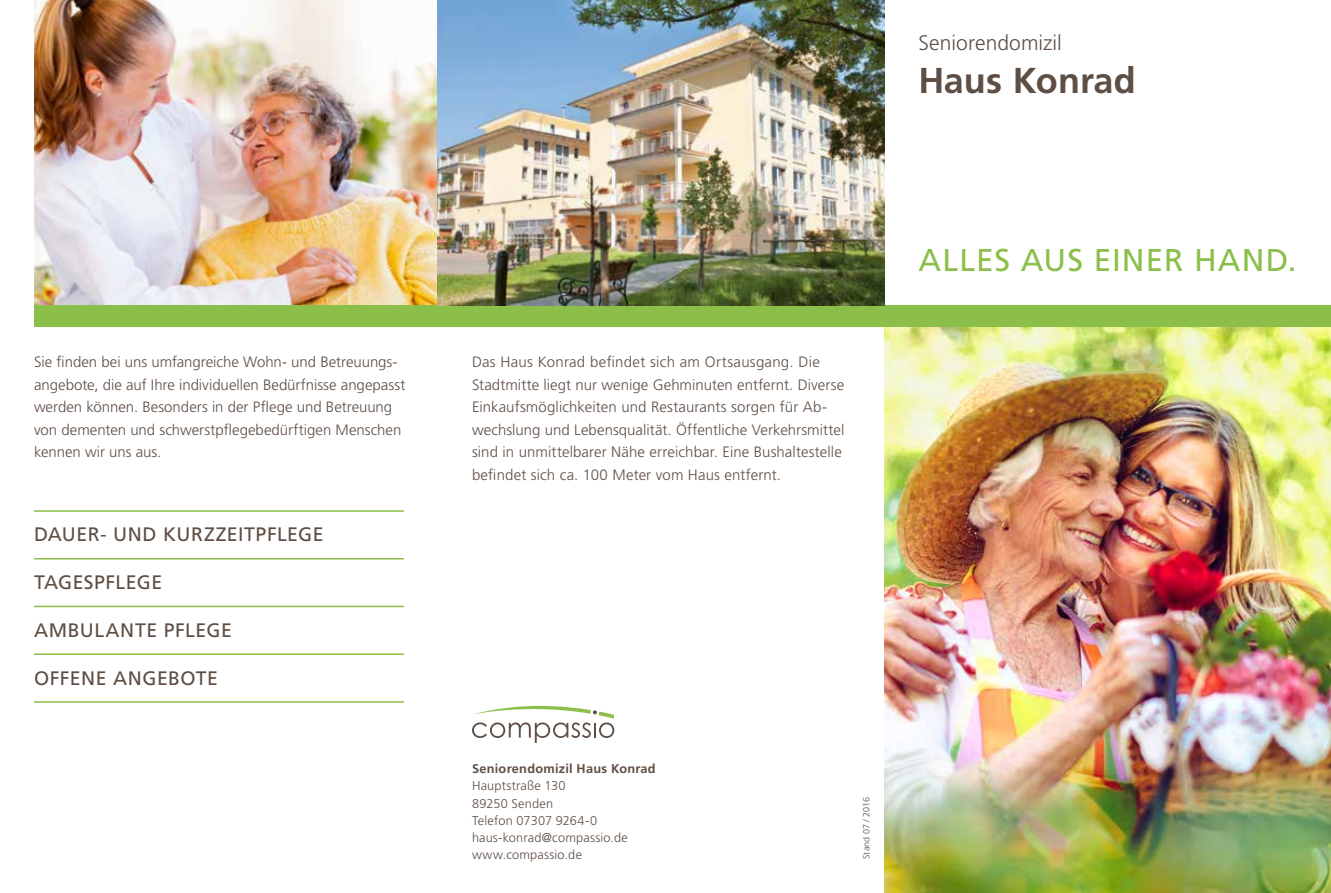
<style>
.page{position:relative;width:1331px;height:893px;background:#fff}
.page>*{position:absolute;margin:0;border:0;box-sizing:border-box;transform-origin:0 0}
.t1{font:700 36px "Frutiger LT Std";color:#5e4e44}
.t2{font:31.5px "Frutiger LT Std";letter-spacing:.035em;color:#8bbf4a}
.t3{font:300 21px "Frutiger LT Std";letter-spacing:.005em;color:#5e4e44}
.t4{font:19.5px "Frutiger LT Std";letter-spacing:.025em;color:#5e4e44}
.t5{font:300 15px/22.5px "Frutiger LT Std";letter-spacing:.005em;color:#5e4e44}
.t6{font:300 12.75px/17.2px "Frutiger LT Std";letter-spacing:.015em;color:#5e4e44}
.t7{font:700 12.75px "Frutiger LT Std";letter-spacing:.02em;color:#5e4e44}
.t8{font:300 9px "Frutiger LT Std";color:#5e4e44}
</style>
<div class="page">
<img style="left:34px;top:0;width:404px;height:305px">
<img style="left:884px;top:327px;width:447px;height:566px">
<div style="left:34px;top:305px;width:1297px;height:22px;background:#8bbf4a"></div>
<svg style="left:472px;top:705px;width:142px;height:38px"></svg>
<img style="left:438px;top:0;width:446px;height:305px">
<hr style="left:34px;top:510px;width:370px;height:2px;background:#8bbf4a">
<hr style="left:34px;top:558px;width:370px;height:1px;background:#8bbf4a">
<hr style="left:34px;top:606px;width:370px;height:1px;background:#8bbf4a">
<hr style="left:34px;top:653px;width:370px;height:2px;background:#8bbf4a">
<hr style="left:34px;top:701px;width:370px;height:2px;background:#8bbf4a">
<p class="t5" style="left:34px;top:351px;width:373px">Sie finden bei uns umfangreiche Wohn- und Betreuungs&shy;angebote, die auf Ihre individuellen Bedürfnisse angepasst werden können. Besonders in der Pflege und Betreuung von dementen und schwerstpflegebedürftigen Menschen kennen wir uns aus.</p>
<h3 class="t4" style="left:34px;top:523px;width:291px">DAUER- UND KURZZEITPFLEGE</h3>
<h3 class="t4" style="left:34px;top:571px;width:130px">TAGESPFLEGE</h3>
<h3 class="t4" style="left:34px;top:619px;width:199px">AMBULANTE PFLEGE</h3>
<h3 class="t4" style="left:34px;top:667px;width:186px">OFFENE ANGEBOTE</h3>
<p class="t5" style="left:472px;top:351px;width:374px">Das Haus Konrad befindet sich am Ortsausgang. Die Stadtmitte liegt nur wenige Gehminuten entfernt. Diverse Einkaufsmöglichkeiten und Restaurants sorgen für Ab&shy;wechslung und Lebensqualität. Öffentliche Verkehrsmittel sind in unmittelbarer Nähe erreichbar. Eine Bushaltestelle befindet sich ca. 100 Meter vom Haus entfernt.</p>
<h3 class="t3" style="left:918px;top:31px;width:145px">Seniorendomizil</h3>
<h1 class="t1" style="left:918px;top:60px;width:219px">Haus Konrad</h1>
<h2 class="t2" style="left:918px;top:242px;width:380px">ALLES AUS EINER HAND.</h2>
<p class="t7" style="left:472px;top:761px;width:185px">Seniorendomizil Haus Konrad</p>
<p class="t6" style="left:472px;top:778px;width:157px">Hauptstraße 130<br>89250 Senden<br>Telefon 07307 9264-0 haus-konrad@compassio.de www.compassio.de</p>
<p class="t8" style="left:861px;top:859px;width:64px;rotate:-90deg">Stand 07 / 2016</p>
</div>
